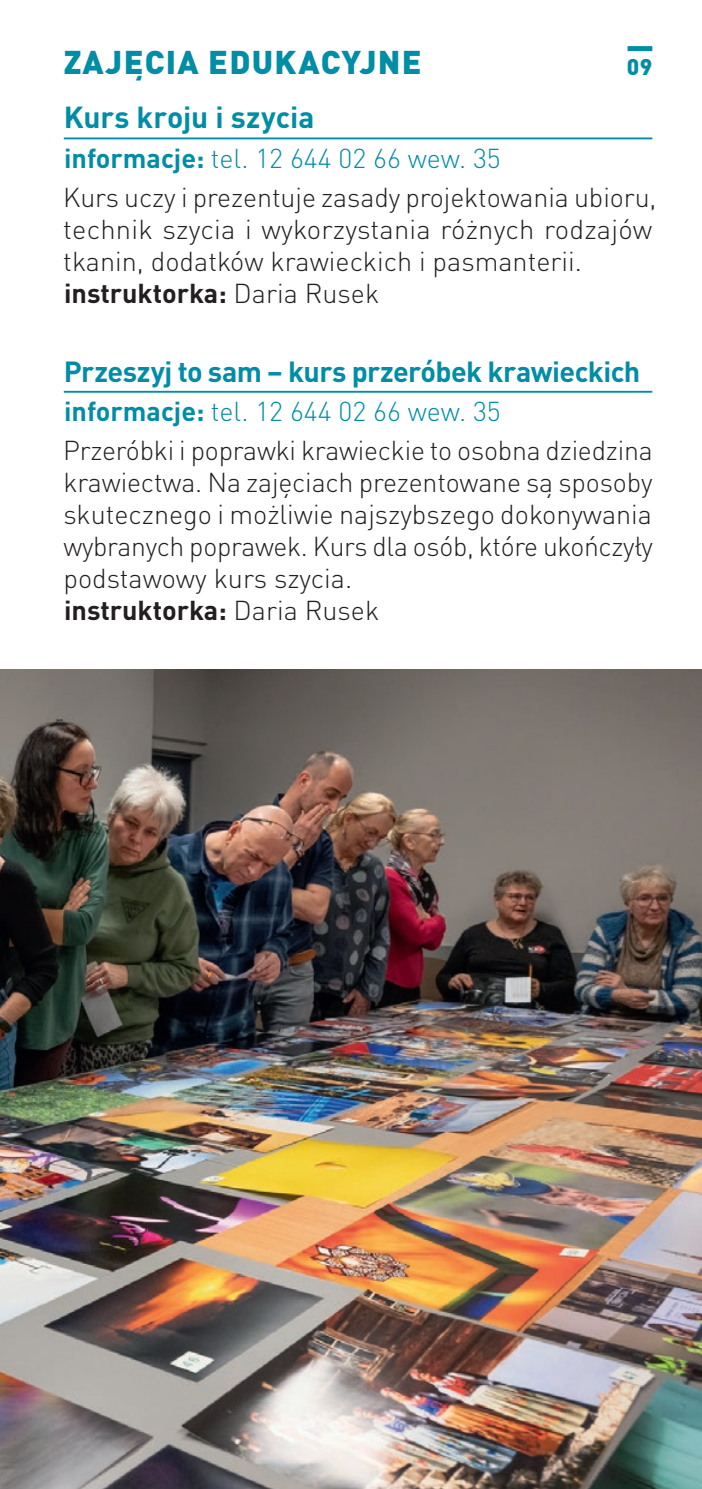
<style>
.page{position:relative;width:702px;height:1489px;background:#fff}
.page>*{position:absolute;margin:0;border:0;box-sizing:border-box;transform-origin:0 0}
.instruktor{font:900 32.5px "DIN Pro";letter-spacing:.04em;color:#008da5}
.tytul{font:700 30px "DIN Pro";color:#008da5}
.tytul-2{font:700 28.75px "DIN Pro";letter-spacing:-.02em;color:#008da5}
.opis{font:300 27px/32px "DIN Pro";letter-spacing:-.005em;color:#231f20}
.informacje_zapisy{font:300 27px "DIN Pro";color:#008da5}
.opis-2{font:700 27px "DIN Pro";color:#231f20}
.t1{font:900 22.5px "DIN Pro";color:#008da5}
.s1{font-weight:700}
.s2{font-weight:300}
</style>
<div class="page">
<div style="left:627px;top:46px;width:25px;height:5px;background:#008da5"></div>
<hr style="left:64px;top:137px;width:588px;height:2px;background:#008da5">
<hr style="left:64px;top:391px;width:588px;height:1px;background:#008da5">
<img style="left:0;top:669px;width:702px;height:819px">
<p class="instruktor" style="left:64px;top:35px;width:359px">ZAJĘCIA EDUKACYJNE</p>
<p class="t1" style="left:627px;top:47px;width:27px">09</p>
<p class="tytul" style="left:64px;top:92px;width:252px">Kurs kroju i szycia</p>
<p class="informacje_zapisy" style="left:64px;top:137px;width:438px"><span class="s1">informacje:</span> tel. 12 644 02 66 wew. 35</p>
<p class="opis" style="left:63px;top:179px;width:594px">Kurs uczy i prezentuje zasady projektowania ubioru, technik szycia i wykorzystania różnych rodzajów tkanin, dodatków krawieckich i pasmanterii.</p>
<p class="opis-2" style="left:64px;top:270px;width:316px">instruktorka: <span class="s2">Daria Rusek</span></p>
<p class="tytul-2" style="left:64px;top:347px;width:578px">Przeszyj to sam – kurs przeróbek krawieckich</p>
<p class="informacje_zapisy" style="left:64px;top:390px;width:438px"><span class="s1">informacje:</span> tel. 12 644 02 66 wew. 35</p>
<p class="opis" style="left:63px;top:432px;width:591px;text-align:justify">Przeróbki i poprawki krawieckie to osobna dziedzina krawiectwa. Na zajęciach prezentowane są sposoby skutecznego i możliwie najszybszego dokonywania wybranych poprawek. Kurs dla osób, które ukończyły podstawowy kurs szycia.</p>
<p class="opis-2" style="left:64px;top:588px;width:316px">instruktorka: <span class="s2">Daria Rusek</span></p>
</div>
